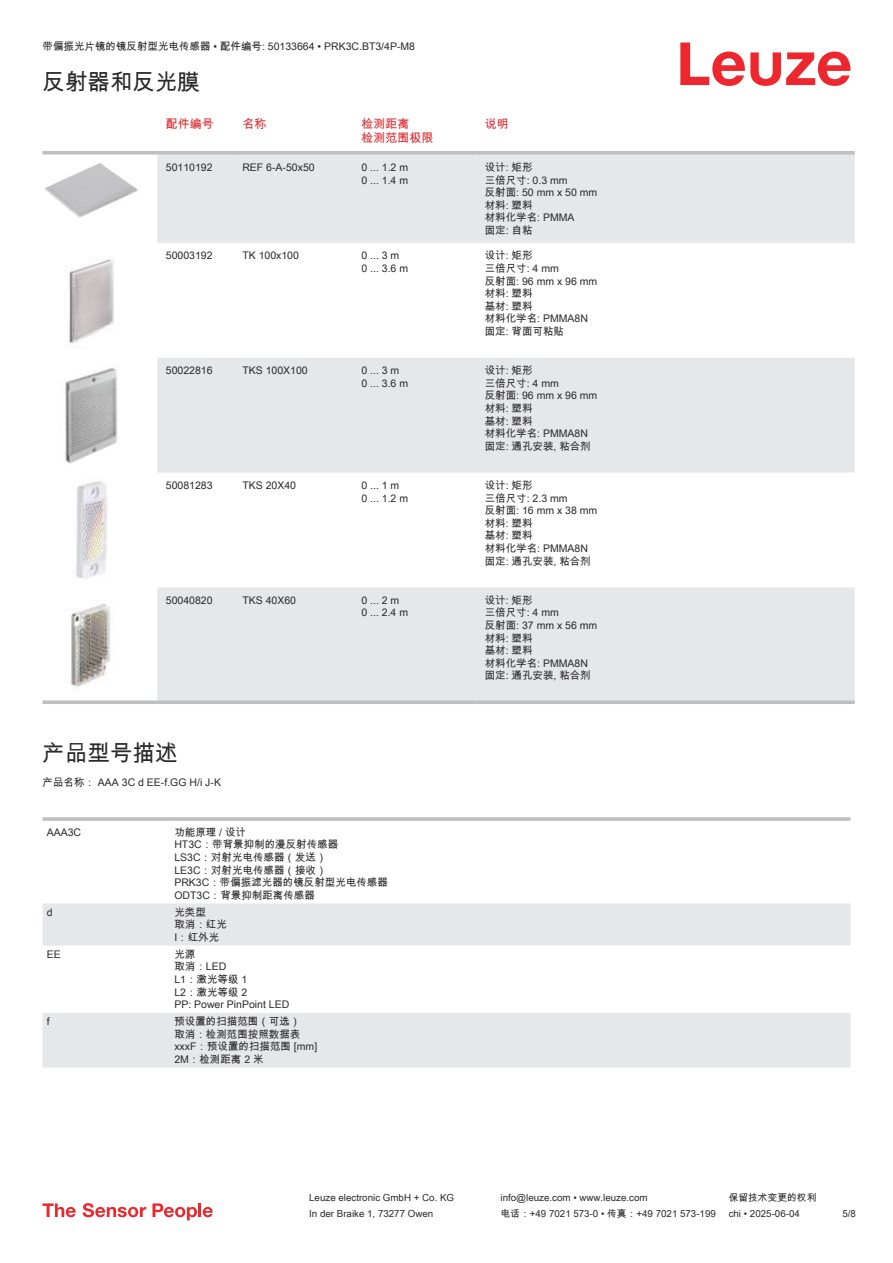
<style>
.page{position:relative;width:893px;height:1263px;background:#fff}
.page>*{position:absolute;margin:0;border:0;box-sizing:border-box;transform-origin:0 0}
.t1{font:22.5px "Arial Unicode MS";color:#2b292a}
.t2{font:12px/14.4px "Arial Unicode MS";color:#db2a30}
.t3{font:10.5px/12.6px "Arial Unicode MS";color:#2b292a}
.t4{font:9.75px "Arial Unicode MS";color:#2b292a}
</style>
<div class="page">
<svg style="left:680px;top:43px;width:170px;height:43px"></svg>
<svg style="left:157px;top:155px;width:698px;height:545px;fill:#e6e7e9"></svg>
<svg style="left:43px;top:151px;width:114px;height:4px"></svg>
<svg style="left:157px;top:151px;width:77px;height:4px"></svg>
<svg style="left:234px;top:151px;width:119px;height:4px"></svg>
<svg style="left:353px;top:151px;width:123px;height:4px"></svg>
<svg style="left:476px;top:151px;width:379px;height:4px;background:#c1c3c5"></svg>
<svg style="left:43px;top:700px;width:114px;height:4px"></svg>
<svg style="left:157px;top:700px;width:77px;height:4px"></svg>
<svg style="left:234px;top:700px;width:119px;height:4px"></svg>
<svg style="left:353px;top:700px;width:123px;height:4px"></svg>
<svg style="left:476px;top:700px;width:379px;height:4px;background:#c1c3c5"></svg>
<img style="left:44px;top:163px;width:94px;height:55px">
<img style="left:69px;top:259px;width:45px;height:85px">
<img style="left:65px;top:368px;width:53px;height:96px">
<img style="left:73px;top:481px;width:34px;height:98px">
<img style="left:70px;top:603px;width:41px;height:84px">
<svg style="left:43px;top:903px;width:807px;height:164px;fill:#e6e7e9"></svg>
<svg style="left:43px;top:817px;width:127px;height:4px"></svg>
<hr style="left:170px;top:817px;width:680px;height:4px;background:#c4c6c8">
<svg style="left:43px;top:1203px;width:33px;height:14px"></svg>
<svg style="left:83px;top:1203px;width:63px;height:14px"></svg>
<svg style="left:153px;top:1203px;width:44px;height:17px"></svg>
<hr style="left:198px;top:1203px;width:3px;height:14px;background:#ed272d">
<svg style="left:203px;top:1207px;width:10px;height:10px"></svg>
<p class="t3" style="left:43px;top:40px;width:374px">带偏振光片镜的镜反射型光电传感器 • 配件编号: 50133664 • PRK3C.BT3/4P-M8</p>
<h1 class="t1" style="left:43px;top:66px;width:159px">反射器和反光膜</h1>
<p class="t2" style="left:166px;top:116px;width:49px">配件编号</p>
<p class="t2" style="left:242px;top:116px;width:25px">名称</p>
<p class="t2" style="left:361px;top:116px;width:74px">检测距离<br>检测范围极限</p>
<p class="t2" style="left:485px;top:116px;width:25px">说明</p>
<p class="t3" style="left:166px;top:161px;width:48px">50110192</p>
<p class="t3" style="left:242px;top:161px;width:74px">REF 6-A-50x50</p>
<p class="t3" style="left:361px;top:161px;width:48px">0 ... 1.2 m<br>0 ... 1.4 m</p>
<p class="t3" style="left:485px;top:161px;width:114px">设计: 矩形<br>三倍尺寸: 0.3 mm<br>反射面: 50 mm x 50 mm材料: 塑料<br>材料化学名: PMMA<br>固定: 自粘</p>
<p class="t3" style="left:166px;top:249px;width:48px">50003192</p>
<p class="t3" style="left:242px;top:249px;width:58px">TK 100x100</p>
<p class="t3" style="left:361px;top:249px;width:48px">0 ... 3 m<br>0 ... 3.6 m</p>
<p class="t3" style="left:485px;top:249px;width:114px">设计: 矩形<br>三倍尺寸: 4 mm<br>反射面: 96 mm x 96 mm材料: 塑料<br>基材: 塑料<br>材料化学名: PMMA8N固定: 背面可粘贴</p>
<p class="t3" style="left:166px;top:364px;width:48px">50022816</p>
<p class="t3" style="left:242px;top:364px;width:67px">TKS 100X100</p>
<p class="t3" style="left:361px;top:364px;width:48px">0 ... 3 m<br>0 ... 3.6 m</p>
<p class="t3" style="left:485px;top:364px;width:114px">设计: 矩形<br>三倍尺寸: 4 mm<br>反射面: 96 mm x 96 mm材料: 塑料<br>基材: 塑料<br>材料化学名: PMMA8N固定: 通孔安装, 粘合剂</p>
<p class="t3" style="left:166px;top:479px;width:48px">50081283</p>
<p class="t3" style="left:242px;top:479px;width:55px">TKS 20X40</p>
<p class="t3" style="left:361px;top:479px;width:48px">0 ... 1 m<br>0 ... 1.2 m</p>
<p class="t3" style="left:485px;top:479px;width:114px">设计: 矩形<br>三倍尺寸: 2.3 mm<br>反射面: 16 mm x 38 mm材料: 塑料<br>基材: 塑料<br>材料化学名: PMMA8N固定: 通孔安装, 粘合剂</p>
<p class="t3" style="left:166px;top:594px;width:48px">50040820</p>
<p class="t3" style="left:242px;top:594px;width:55px">TKS 40X60</p>
<p class="t3" style="left:361px;top:594px;width:48px">0 ... 2 m<br>0 ... 2.4 m</p>
<p class="t3" style="left:485px;top:594px;width:114px">设计: 矩形<br>三倍尺寸: 4 mm<br>反射面: 37 mm x 56 mm材料: 塑料<br>基材: 塑料<br>材料化学名: PMMA8N固定: 通孔安装, 粘合剂</p>
<h1 class="t1" style="left:43px;top:736px;width:136px">产品型号描述</h1>
<p class="t3" style="left:43px;top:776px;width:180px">产品名称： AAA 3C d EE-f.GG H/i J-K</p>
<p class="t3" style="left:47px;top:825px;width:36px">AAA3C</p>
<p class="t3" style="left:174px;top:825px;width:215px">功能原理 / 设计<br>HT3C：带背景抑制的漫反射传感器<br>LS3C：对射光电传感器（发送）<br>LE3C：对射光电传感器（接收）<br>PRK3C：带偏振滤光器的镜反射型光电传感器<br>ODT3C：背景抑制距离传感器</p>
<p class="t3" style="left:47px;top:905px;width:7px">d</p>
<p class="t3" style="left:174px;top:905px;width:54px">光类型<br>取消：红光<br>I：红外光</p>
<p class="t3" style="left:47px;top:948px;width:16px">EE</p>
<p class="t3" style="left:174px;top:947px;width:116px">光源<br>取消：LED<br>L1：激光等级 1<br>L2：激光等级 2<br>PP: Power PinPoint LED</p>
<p class="t3" style="left:47px;top:1015px;width:4px">f</p>
<p class="t3" style="left:174px;top:1015px;width:144px">预设置的扫描范围（可选）<br>取消：检测范围按照数据表xxxF：预设置的扫描范围 [mm]<br>2M：检测距离 2 米</p>
<p class="t4" style="left:309px;top:1191px;width:146px">Leuze electronic GmbH + Co. KG</p>
<p class="t4" style="left:501px;top:1191px;width:149px">info@leuze.com • www.leuze.com</p>
<p class="t4" style="left:729px;top:1191px;width:89px">保留技术变更的权利</p>
<p class="t4" style="left:309px;top:1206px;width:126px">In der Braike 1, 73277 Owen</p>
<p class="t4" style="left:501px;top:1206px;width:217px">电话：+49 7021 573-0 • 传真：+49 7021 573-199</p>
<p class="t4" style="left:729px;top:1206px;width:73px">chi • 2025-06-04</p>
<p class="t4" style="left:842px;top:1206px;width:15px">5/8</p>
</div>
